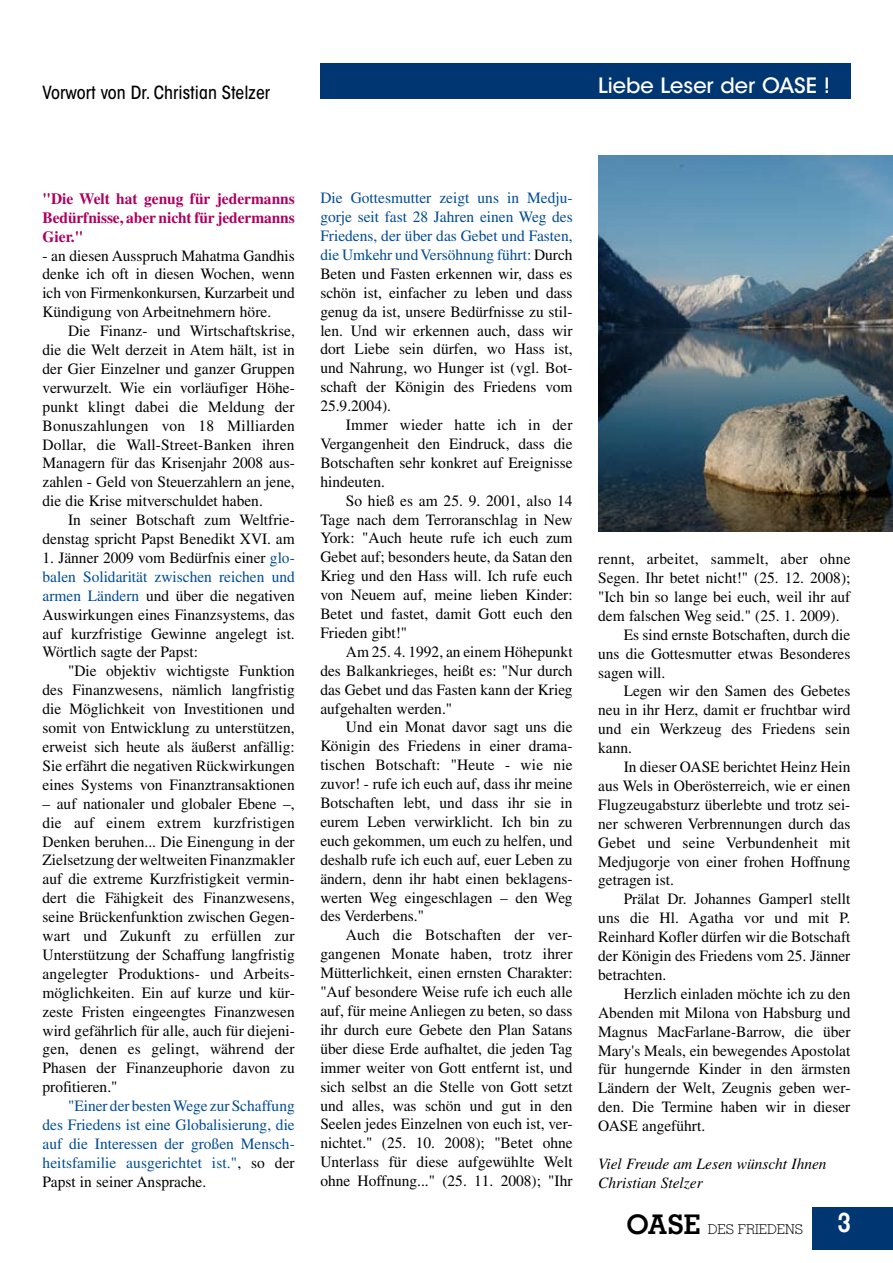
<style>
.page{position:relative;width:893px;height:1263px;background:#fff}
.page>*{position:absolute;margin:0;border:0;box-sizing:border-box;transform-origin:0 0}
.t1{font:700 27px "Memphis LT Std";color:#fff}
.t2{font:500 21px "ITC Avant Garde Std";color:#fff}
.t3{font:500 condensed 18px "ITC Avant Garde Std";color:#000}
.t4{font:15.75px/18.9px "Times LT Std";color:#000;text-align:justify}
.t5{font:15.75px/18.9px "Times LT Std";letter-spacing:.005em;color:#004b95;text-align:justify}
.t6{font:700 15.75px/18.9px "Times LT Std";letter-spacing:-.005em;color:#ac005e;text-align:justify}
.t7{font:italic 15.75px/18.9px "Times LT Std";color:#000}
.t8{font:300 13.5px "Memphis LT Std";color:#000}
.s1{color:#004b95}
.s2{color:#000}
.s3{font-weight:700;font-size:27px}
</style>
<div class="page">
<div style="left:812px;top:1208px;width:81px;height:42px;background:#003772"></div>
<div style="left:320px;top:64px;width:530px;height:35px;background:#003772"></div>
<img style="left:598px;top:156px;width:295px;height:375px">
<p class="t3" style="left:43px;top:82px;width:229px">Vorwort von Dr. Christian Stelzer</p>
<h2 class="t2" style="left:598px;top:73px;width:234px">Liebe Leser der OASE !</h2>
<p class="t6" style="left:43px;top:189px;width:254px">"Die Welt hat genug für jedermanns Bedürfnisse, aber nicht für jedermanns Gier."</p>
<p class="t4" style="left:43px;top:246px;width:254px">- an diesen Ausspruch Mahatma Gandhis denke ich oft in diesen Wochen, wenn ich von Firmenkonkursen, Kurzarbeit und Kündigung von Arbeitnehmern höre.</p>
<p class="t4" style="left:43px;top:321px;width:254px;text-indent:26px">Die Finanz- und Wirtschaftskrise, die die Welt derzeit in Atem hält, ist in der Gier Einzelner und ganzer Gruppen verwurzelt. Wie ein vorläufiger Höhe&shy;punkt klingt dabei die Meldung der Bonuszahlungen von 18 Milliarden Dollar, die Wall-Street-Banken ihren Managern für das Krisenjahr 2008 aus&shy;zahlen - Geld von Steuerzahlern an jene, die die Krise mitverschuldet haben.</p>
<p class="t4" style="left:43px;top:510px;width:254px;text-align:right">In seiner Botschaft zum Weltfrie&shy;denstag spricht Papst Benedikt XVI. am</p>
<p class="t4" style="left:43px;top:548px;width:254px">1. Jänner 2009 vom Bedürfnis einer <span class="s1">glo&shy;balen Solidarität zwischen reichen und armen Ländern</span> und über die negativen Auswirkungen eines Finanzsystems, das auf kurzfristige Gewinne angelegt ist.<br>Wörtlich sagte der Papst:</p>
<p class="t4" style="left:43px;top:661px;width:254px;text-indent:26px">"Die objektiv wichtigste Funktion des Finanzwesens, nämlich langfristig die Möglichkeit von Investitionen und somit von Entwicklung zu unterstützen, erweist sich heute als äußerst anfällig:<br>Sie erfährt die negativen Rückwirkungen eines Systems von Finanztransaktionen</p>
<p class="t4" style="left:43px;top:794px;width:254px">– auf nationaler und globaler Ebene –, die auf einem extrem kurzfristigen Denken beruhen... Die Einengung in der Zielsetzung der weltweiten Finanzmakler auf die extreme Kurzfristigkeit vermin&shy;dert die Fähigkeit des Finanzwesens, seine Brückenfunktion zwischen Gegen&shy;wart und Zukunft zu erfüllen zur Unterstützung der Schaffung langfristig angelegter Produktions- und Arbeits&shy;möglichkeiten. Ein auf kurze und kür&shy;zeste Fristen eingeengtes Finanzwesen wird gefährlich für alle, auch für diejeni&shy;gen, denen es gelingt, während der Phasen der Finanzeuphorie davon zu profitieren."</p>
<p class="t5" style="left:43px;top:1096px;width:254px;text-indent:26px">"Einer der besten Wege zur Schaffung des Friedens ist eine Globalisierung, die auf die Interessen der großen Mensch&shy;heitsfamilie ausgerichtet ist."<span class="s2">, so der Papst in seiner Ansprache.</span></p>
<p class="t4" style="left:320px;top:188px;width:254px"><span class="s1">Die Gottesmutter zeigt uns in Medju&shy;gorje seit fast 28 Jahren einen Weg des Friedens, der über das Gebet und Fasten, die Umkehr und Versöhnung führt:</span> Durch Beten und Fasten erkennen wir, dass es schön ist, einfacher zu leben und dass genug da ist, unsere Bedürfnisse zu stil&shy;len. Und wir erkennen auch, dass wir dort Liebe sein dürfen, wo Hass ist, und Nahrung, wo Hunger ist (vgl. Bot&shy;schaft der Königin des Friedens vom 25.9.2004).</p>
<p class="t4" style="left:320px;top:415px;width:254px;text-indent:26px">Immer wieder hatte ich in der Vergangenheit den Eindruck, dass die Botschaften sehr konkret auf Ereignisse hindeuten.</p>
<p class="t4" style="left:320px;top:491px;width:254px;text-indent:26px">So hieß es am 25. 9. 2001, also 14<br>Tage nach dem Terroranschlag in New York: "Auch heute rufe ich euch zum Gebet auf; besonders heute, da Satan den Krieg und den Hass will. Ich rufe euch von Neuem auf, meine lieben Kinder:<br>Betet und fastet, damit Gott euch den Frieden gibt!"</p>
<p class="t4" style="left:320px;top:642px;width:254px;text-indent:26px">Am 25. 4. 1992, an einem Höhepunkt des Balkankrieges, heißt es: "Nur durch das Gebet und das Fasten kann der Krieg aufgehalten werden."</p>
<p class="t4" style="left:320px;top:718px;width:254px;text-indent:26px">Und ein Monat davor sagt uns die Königin des Friedens in einer drama&shy;tischen Botschaft: "Heute - wie nie zuvor! - rufe ich euch auf, dass ihr meine Botschaften lebt, und dass ihr sie in eurem Leben verwirklicht. Ich bin zu euch gekommen, um euch zu helfen, und deshalb rufe ich euch auf, euer Leben zu ändern, denn ihr habt einen beklagens&shy;werten Weg eingeschlagen – den Weg des Verderbens."</p>
<p class="t4" style="left:320px;top:925px;width:254px;text-indent:26px">Auch die Botschaften der ver&shy;gangenen Monate haben, trotz ihrer Mütterlichkeit, einen ernsten Charakter: "Auf besondere Weise rufe ich euch alle auf, für meine Anliegen zu beten, so dass ihr durch eure Gebete den Plan Satans über diese Erde aufhaltet, die jeden Tag immer weiter von Gott entfernt ist, und sich selbst an die Stelle von Gott setzt und alles, was schön und gut in den Seelen jedes Einzelnen von euch ist, ver&shy;nichtet." (25. 10. 2008); "Betet ohne Unterlass für diese aufgewühlte Welt ohne Hoffnung..." (25. 11. 2008); "Ihr</p>
<p class="t4" style="left:598px;top:549px;width:254px">rennt, arbeitet, sammelt, aber ohne</p>
<p class="t4" style="left:598px;top:568px;width:254px">Segen. Ihr betet nicht!" (25. 12. 2008);</p>
<p class="t4" style="left:598px;top:587px;width:254px">"Ich bin so lange bei euch, weil ihr auf</p>
<p class="t4" style="left:598px;top:606px;width:243px">dem falschen Weg seid." (25. 1. 2009).</p>
<p class="t4" style="left:624px;top:625px;width:228px">Es sind ernste Botschaften, durch die</p>
<p class="t4" style="left:598px;top:644px;width:254px">uns die Gottesmutter etwas Besonderes</p>
<p class="t4" style="left:598px;top:663px;width:69px">sagen will.</p>
<p class="t4" style="left:624px;top:682px;width:228px">Legen wir den Samen des Gebetes</p>
<p class="t4" style="left:598px;top:700px;width:254px">neu in ihr Herz, damit er fruchtbar wird</p>
<p class="t4" style="left:598px;top:719px;width:254px">und ein Werkzeug des Friedens sein</p>
<p class="t4" style="left:598px;top:738px;width:35px">kann.</p>
<p class="t4" style="left:624px;top:757px;width:228px">In dieser OASE berichtet Heinz Hein</p>
<p class="t4" style="left:598px;top:776px;width:254px">aus Wels in Oberösterreich, wie er einen</p>
<p class="t4" style="left:598px;top:795px;width:254px">Flugzeugabsturz überlebte und trotz sei-</p>
<p class="t4" style="left:598px;top:814px;width:254px">ner schweren Verbrennungen durch das</p>
<p class="t4" style="left:598px;top:833px;width:254px">Gebet und seine Verbundenheit mit</p>
<p class="t4" style="left:598px;top:852px;width:254px">Medjugorje von einer frohen Hoffnung</p>
<p class="t4" style="left:598px;top:871px;width:77px">getragen ist.</p>
<p class="t4" style="left:624px;top:889px;width:228px">Prälat Dr. Johannes Gamperl stellt</p>
<p class="t4" style="left:598px;top:908px;width:254px">uns die Hl. Agatha vor und mit P.</p>
<p class="t4" style="left:598px;top:927px;width:254px">Reinhard Kofler dürfen wir die Botschaft</p>
<p class="t4" style="left:598px;top:946px;width:254px">der Königin des Friedens vom 25. Jänner</p>
<p class="t4" style="left:598px;top:965px;width:70px">betrachten.</p>
<p class="t4" style="left:624px;top:984px;width:228px">Herzlich einladen möchte ich zu den</p>
<p class="t4" style="left:598px;top:1003px;width:254px">Abenden mit Milona von Habsburg und</p>
<p class="t4" style="left:598px;top:1022px;width:254px">Magnus MacFarlane-Barrow, die über</p>
<p class="t4" style="left:598px;top:1041px;width:254px">Mary's Meals, ein bewegendes Apostolat</p>
<p class="t4" style="left:598px;top:1060px;width:254px">für hungernde Kinder in den ärmsten</p>
<p class="t4" style="left:598px;top:1078px;width:254px">Ländern der Welt, Zeugnis geben wer-</p>
<p class="t4" style="left:598px;top:1097px;width:254px">den. Die Termine haben wir in dieser</p>
<p class="t4" style="left:598px;top:1116px;width:109px">OASE angeführt.</p>
<p class="t7" style="left:598px;top:1154px;width:230px">Viel Freude am Lesen wünscht Ihnen<br>Christian Stelzer</p>
<p class="t8" style="left:627px;top:1221px;width:178px"><span class="s3">OASE</span> DES FRIEDENS</p>
<h1 class="t1" style="left:837px;top:1205px;width:15px">3</h1>
<h1 class="t1" style="left:835px;top:1210px;width:15px">3</h1>
</div>
